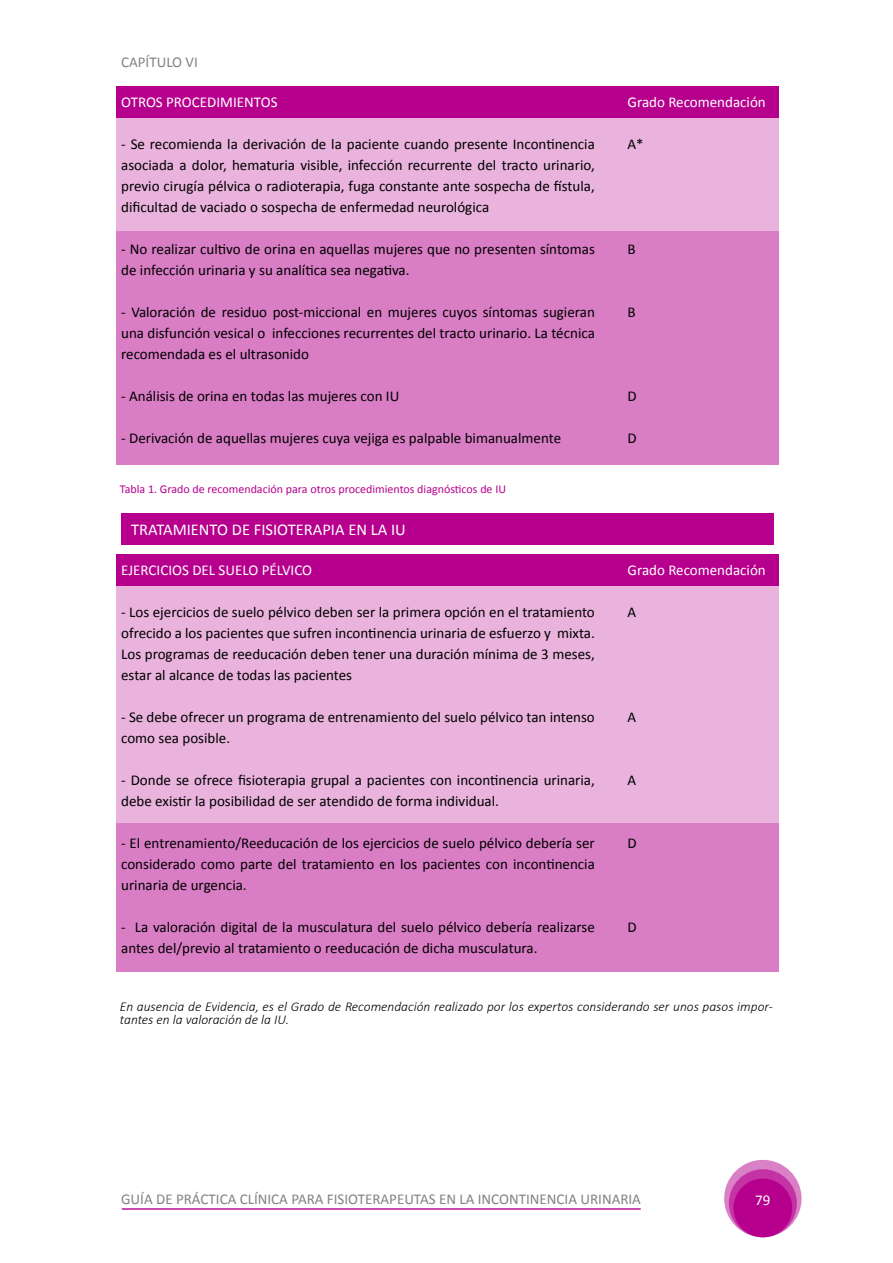
<style>
.page{position:relative;width:893px;height:1263px;background:#fff}
.page>*{position:absolute;margin:0;border:0;box-sizing:border-box;transform-origin:0 0}
.t1{font:16.5px "Calibri";color:#fff}
.t2{font:15px/21px "Calibri";color:#000;text-align:justify}
.t3{font:15px "Calibri";color:#fff}
.t4{font:15px "Calibri";color:#808285}
.t5{font:italic 300 13.5px/13.5px "Calibri";color:#000}
.t6{font:12px "Calibri";color:#b6008d}
</style>
<div class="page">
<svg style="left:724px;top:1160px;width:77px;height:77px"></svg>
<svg style="left:729px;top:1169px;width:68px;height:68px"></svg>
<div style="left:733px;top:1178px;width:59px;height:59px;background:#b6008d;border-radius:50%"></div>
<hr style="left:122px;top:1208px;width:519px;height:2px;background:#bb1496">
<div style="left:121px;top:513px;width:652px;height:31px;background:#b6008d"></div>
<div style="left:116px;top:86px;width:662px;height:31px;background:#b6008d"></div>
<div style="left:116px;top:117px;width:662px;height:114px;background:#e9b3dd"></div>
<div style="left:116px;top:231px;width:662px;height:234px;background:#d97dc5"></div>
<div style="left:116px;top:554px;width:662px;height:31px;background:#b6008d"></div>
<div style="left:116px;top:585px;width:662px;height:238px;background:#e9b3dd"></div>
<div style="left:116px;top:823px;width:662px;height:149px;background:#d97dc5"></div>
<p class="t4" style="left:121px;top:53px;width:78px">CAPÍTULO VI</p>
<p class="t3" style="left:121px;top:92px;width:158px">OTROS PROCEDIMIENTOS</p>
<p class="t2" style="left:121px;top:133px;width:475px">- Se recomienda la derivación de la paciente cuando presente Incontinencia asociada a dolor, hematuria visible, infección recurrente del tracto urinario, previo cirugía pélvica o radioterapia, fuga constante ante sospecha de fístula, dificultad de vaciado o sospecha de enfermedad neurológica</p>
<p class="t2" style="left:121px;top:238px;width:475px">- No realizar cultivo de orina en aquellas mujeres que no presenten síntomas de infección urinaria y su analítica sea negativa.</p>
<p class="t2" style="left:121px;top:301px;width:475px">- Valoración de residuo post-miccional en mujeres cuyos síntomas sugieran una disfunción vesical o infecciones recurrentes del tracto urinario. La técnica recomendada es el ultrasonido</p>
<p class="t2" style="left:121px;top:385px;width:280px">- Análisis de orina en todas las mujeres con IU</p>
<p class="t2" style="left:121px;top:427px;width:441px">- Derivación de aquellas mujeres cuya vejiga es palpable bimanualmente</p>
<p class="t6" style="left:120px;top:481px;width:388px">Tabla 1. Grado de recomendación para otros procedimientos diagnósticos de IU</p>
<p class="t1" style="left:131px;top:519px;width:276px">TRATAMIENTO DE FISIOTERAPIA EN LA IU</p>
<p class="t3" style="left:121px;top:560px;width:192px">EJERCICIOS DEL SUELO PÉLVICO</p>
<p class="t2" style="left:121px;top:601px;width:475px">- Los ejercicios de suelo pélvico deben ser la primera opción en el tratamiento ofrecido a los pacientes que sufren incontinencia urinaria de esfuerzo y mixta.<br>Los programas de reeducación deben tener una duración mínima de 3 meses, estar al alcance de todas las pacientes</p>
<p class="t2" style="left:121px;top:706px;width:475px">- Se debe ofrecer un programa de entrenamiento del suelo pélvico tan intenso como sea posible.</p>
<p class="t2" style="left:121px;top:769px;width:475px">- Donde se ofrece fisioterapia grupal a pacientes con incontinencia urinaria, debe existir la posibilidad de ser atendido de forma individual.</p>
<p class="t2" style="left:121px;top:832px;width:475px">- El entrenamiento/Reeducación de los ejercicios de suelo pélvico debería ser considerado como parte del tratamiento en los pacientes con incontinencia urinaria de urgencia.</p>
<p class="t2" style="left:121px;top:916px;width:475px">- La valoración digital de la musculatura del suelo pélvico debería realizarse antes del/previo al tratamiento o reeducación de dicha musculatura.</p>
<p class="t3" style="left:628px;top:92px;width:140px">Grado Recomendación</p>
<p class="t2" style="left:628px;top:133px;width:18px">A*</p>
<p class="t2" style="left:628px;top:238px;width:10px">B</p>
<p class="t2" style="left:628px;top:301px;width:10px">B</p>
<p class="t2" style="left:628px;top:385px;width:11px">D</p>
<p class="t2" style="left:628px;top:427px;width:11px">D</p>
<p class="t3" style="left:628px;top:560px;width:140px">Grado Recomendación</p>
<p class="t2" style="left:628px;top:601px;width:10px">A</p>
<p class="t2" style="left:628px;top:706px;width:10px">A</p>
<p class="t2" style="left:628px;top:769px;width:10px">A</p>
<p class="t2" style="left:628px;top:832px;width:11px">D</p>
<p class="t2" style="left:628px;top:916px;width:11px">D</p>
<p class="t5" style="left:120px;top:999px;width:654px">En ausencia de Evidencia, es el Grado de Recomendación realizado por los expertos considerando ser unos pasos impor&shy;tantes en la valoración de la IU.</p>
<p class="t4" style="left:121px;top:1190px;width:521px">GUÍA DE PRÁCTICA CLÍNICA PARA FISIOTERAPEUTAS EN LA INCONTINENCIA URINARIA</p>
<p class="t3" style="left:755px;top:1191px;width:17px">79</p>
</div>
